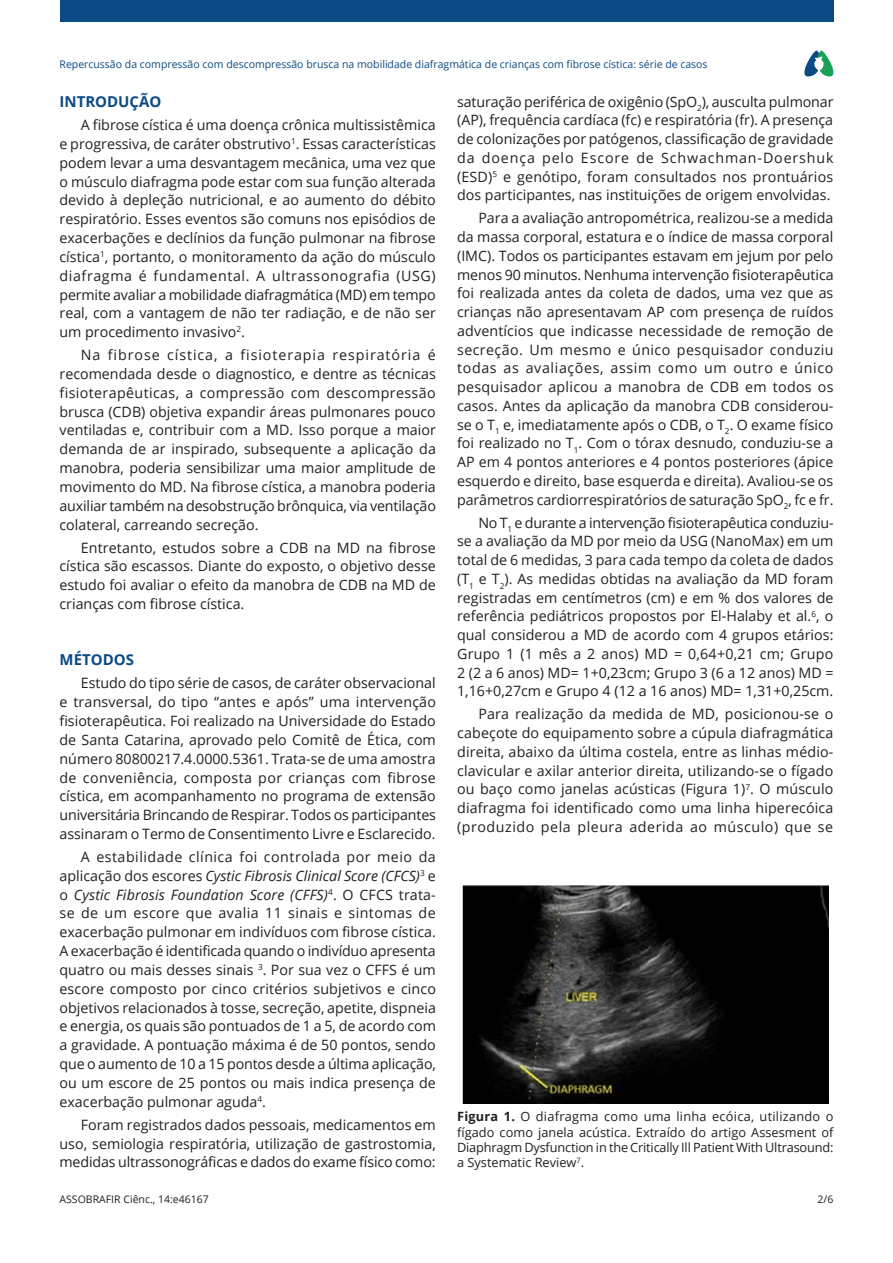
<style>
.page{position:relative;width:893px;height:1263px;background:#fff}
.page>*{position:absolute;margin:0;border:0;box-sizing:border-box;transform-origin:0 0}
.Heading1{font:700 15px "Open Sans";color:#0b4a85}
.Paragraph{font:14.25px/18.8px "Open Sans";color:#231f20;text-align:justify}
.FigureCaption{font:12.75px/15.3px "Open Sans";letter-spacing:-.015em;color:#231f20;text-align:justify}
.t1{font:10.5px "Open Sans";color:#0b4a85}
.t2{font:10.5px "Open Sans";color:#231f20}
.s1{font-style:italic}
.s2{font-weight:700}
</style>
<div class="page">
<div style="left:60px;top:0;width:773px;height:21px;background:#0b4a85"></div>
<svg style="left:804px;top:51px;width:29px;height:26px"></svg>
<img style="left:463px;top:886px;width:365px;height:217px">
<p class="t1" style="left:60px;top:57px;width:650px">Repercussão da compressão com descompressão brusca na mobilidade diafragmática de crianças com fibrose cística: série de casos</p>
<p class="Paragraph" style="left:457px;top:92px;width:378px">saturação periférica de oxigênio (SpO<sub>2</sub>), ausculta pulmonar (AP), frequência cardíaca (fc) e respiratória (fr). A presença de colonizações por patógenos, classificação de gravidade da doença pelo Escore de Schwachman-Doershuk (ESD)<sup>5</sup> e genótipo, foram consultados nos prontuários dos participantes, nas instituições de origem envolvidas.</p>
<p class="Paragraph" style="left:457px;top:208px;width:378px;text-indent:21px">Para a avaliação antropométrica, realizou-se a medida da massa corporal, estatura e o índice de massa corporal (IMC). Todos os participantes estavam em jejum por pelo menos 90 minutos. Nenhuma intervenção fisioterapêutica foi realizada antes da coleta de dados, uma vez que as crianças não apresentavam AP com presença de ruídos adventícios que indicasse necessidade de remoção de secreção. Um mesmo e único pesquisador conduziu todas as avaliações, assim como um outro e único pesquisador aplicou a manobra de CDB em todos os casos. Antes da aplicação da manobra CDB considerou&shy;se o T<sub>1</sub> e, imediatamente após o CDB, o T<sub>2</sub>. O exame físico foi realizado no T<sub>1</sub>. Com o tórax desnudo, conduziu-se a AP em 4 pontos anteriores e 4 pontos posteriores (ápice esquerdo e direito, base esquerda e direita). Avaliou-se os parâmetros cardiorrespiratórios de saturação SpO<sub>2</sub>, fc e fr.</p>
<p class="Paragraph" style="left:457px;top:513px;width:378px;text-indent:21px">No T<sub>1</sub> e durante a intervenção fisioterapêutica conduziu&shy;se a avaliação da MD por meio da USG (NanoMax) em um total de 6 medidas, 3 para cada tempo da coleta de dados (T<sub>1</sub> e T<sub>2</sub>). As medidas obtidas na avaliação da MD foram registradas em centímetros (cm) e em % dos valores de referência pediátricos propostos por El-Halaby et al.<sup>6</sup>, o qual considerou a MD de acordo com 4 grupos etários:<br>Grupo 1 (1 mês a 2 anos) MD = 0,64+0,21 cm; Grupo 2 (2 a 6 anos) MD= 1+0,23cm; Grupo 3 (6 a 12 anos) MD = 1,16+0,27cm e Grupo 4 (12 a 16 anos) MD= 1,31+0,25cm.</p>
<p class="Paragraph" style="left:457px;top:704px;width:378px;text-indent:21px">Para realização da medida de MD, posicionou-se o cabeçote do equipamento sobre a cúpula diafragmática direita, abaixo da última costela, entre as linhas médio&shy;clavicular e axilar anterior direita, utilizando-se o fígado ou baço como janelas acústicas (Figura 1)<sup>7</sup>. O músculo diafragma foi identificado como uma linha hiperecóica (produzido pela pleura aderida ao músculo) que se</p>
<p class="Heading1" style="left:60px;top:91px;width:103px">INTRODUÇÃO</p>
<p class="Paragraph" style="left:60px;top:115px;width:378px;text-indent:21px">A fibrose cística é uma doença crônica multissistêmica e progressiva, de caráter obstrutivo<sup>1</sup>. Essas características podem levar a uma desvantagem mecânica, uma vez que o músculo diafragma pode estar com sua função alterada devido à depleção nutricional, e ao aumento do débito respiratório. Esses eventos são comuns nos episódios de exacerbações e declínios da função pulmonar na fibrose cística<sup>1</sup>, portanto, o monitoramento da ação do músculo diafragma é fundamental. A ultrassonografia (USG) permite avaliar a mobilidade diafragmática (MD) em tempo real, com a vantagem de não ter radiação, e de não ser um procedimento invasivo<sup>2</sup>.</p>
<p class="Paragraph" style="left:60px;top:345px;width:378px;text-indent:21px">Na fibrose cística, a fisioterapia respiratória é recomendada desde o diagnostico, e dentre as técnicas fisioterapêuticas, a compressão com descompressão brusca (CDB) objetiva expandir áreas pulmonares pouco ventiladas e, contribuir com a MD. Isso porque a maior demanda de ar inspirado, subsequente a aplicação da manobra, poderia sensibilizar uma maior amplitude de movimento do MD. Na fibrose cística, a manobra poderia auxiliar também na desobstrução brônquica, via ventilação colateral, carreando secreção.</p>
<p class="Paragraph" style="left:60px;top:538px;width:378px;text-indent:21px">Entretanto, estudos sobre a CDB na MD na fibrose cística são escassos. Diante do exposto, o objetivo desse estudo foi avaliar o efeito da manobra de CDB na MD de crianças com fibrose cística.</p>
<p class="Heading1" style="left:60px;top:649px;width:76px">MÉTODOS</p>
<p class="Paragraph" style="left:60px;top:673px;width:378px;text-indent:21px">Estudo do tipo série de casos, de caráter observacional e transversal, do tipo “antes e após” uma intervenção fisioterapêutica. Foi realizado na Universidade do Estado de Santa Catarina, aprovado pelo Comitê de Ética, com número 80800217.4.0000.5361. Trata-se de uma amostra de conveniência, composta por crianças com fibrose cística, em acompanhamento no programa de extensão universitária Brincando de Respirar. Todos os participantes assinaram o Termo de Consentimento Livre e Esclarecido.</p>
<p class="Paragraph" style="left:60px;top:847px;width:378px;text-indent:21px">A estabilidade clínica foi controlada por meio da aplicação dos escores <span class="s1">Cystic Fibrosis Clinical Score (CFCS)</span><sup>3</sup> e o <span class="s1">Cystic Fibrosis Foundation Score (CFFS)</span><sup>4</sup>. O CFCS trata&shy;se de um escore que avalia 11 sinais e sintomas de exacerbação pulmonar em indivíduos com fibrose cística.<br>A exacerbação é identificada quando o indivíduo apresenta quatro ou mais desses sinais <sup>3</sup>. Por sua vez o CFFS é um escore composto por cinco critérios subjetivos e cinco objetivos relacionados à tosse, secreção, apetite, dispneia e energia, os quais são pontuados de 1 a 5, de acordo com a gravidade. A pontuação máxima é de 50 pontos, sendo que o aumento de 10 a 15 pontos desde a última aplicação, ou um escore de 25 pontos ou mais indica presença de exacerbação pulmonar aguda<sup>4</sup>.</p>
<p class="Paragraph" style="left:60px;top:1115px;width:378px;text-indent:21px">Foram registrados dados pessoais, medicamentos em uso, semiologia respiratória, utilização de gastrostomia, medidas ultrassonográficas e dados do exame físico como:</p>
<p class="FigureCaption" style="left:457px;top:1109px;width:378px"><span class="s2">Figura 1.</span> O diafragma como uma linha ecóica, utilizando o fígado como janela acústica. Extraído do artigo Assesment of Diaphragm Dysfunction in the Critically Ill Patient With Ultrasound: a Systematic Review<sup>7</sup>.</p>
<p class="t2" style="left:60px;top:1192px;width:151px">ASSOBRAFIR Ciênc., 14:e46167</p>
<p class="t2" style="left:818px;top:1192px;width:17px">2/6</p>
</div>
